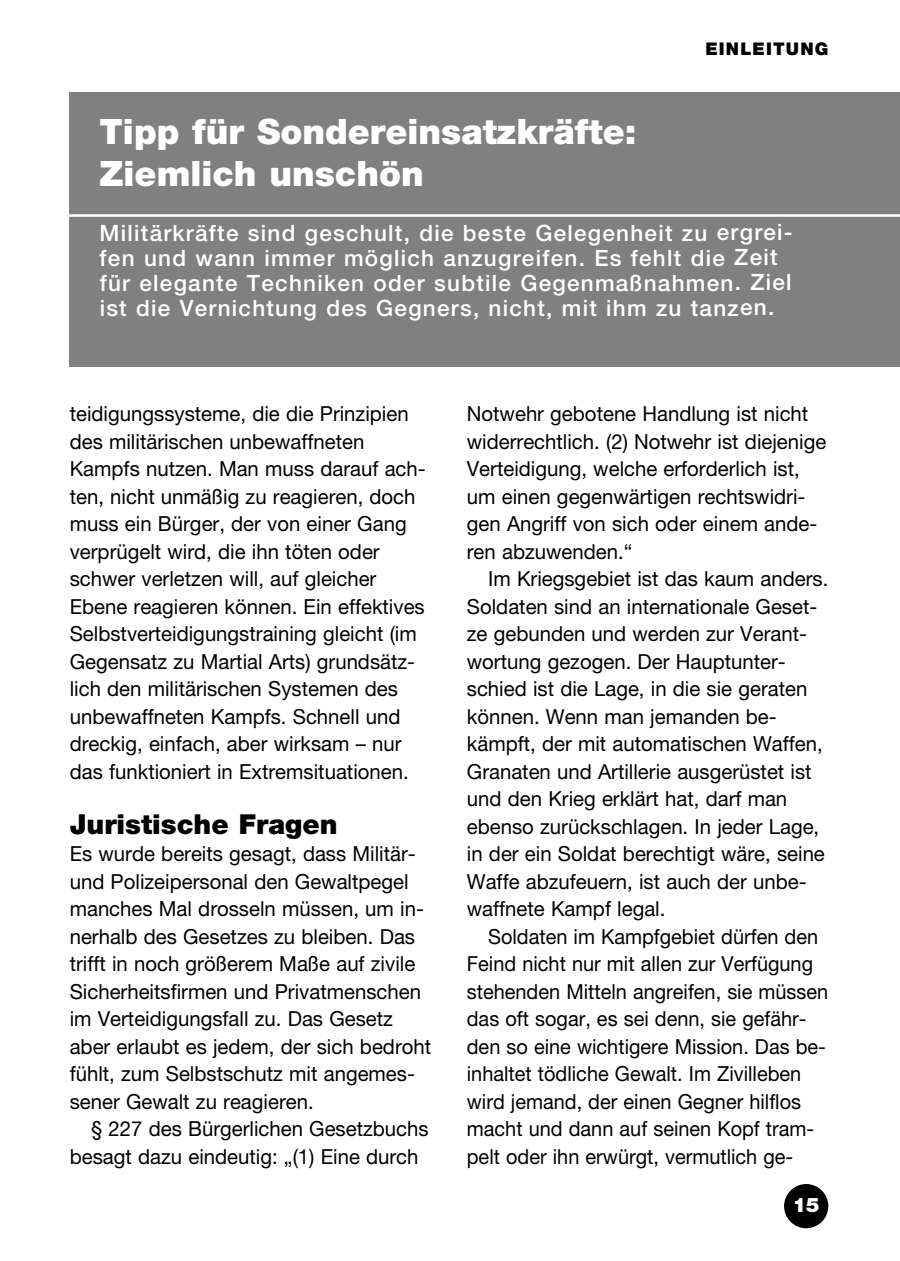
<style>
.page{position:relative;width:900px;height:1261px;background:#fff}
.page>*{position:absolute;margin:0;border:0;box-sizing:border-box;transform-origin:0 0}
.t1{font:900 35px/42px "Helvetica Neue LT Pro";color:#fff}
.t2{font:900 27.5px "Helvetica Neue LT Pro";color:#000}
.t3{font:500 22.5px/25px "Helvetica Neue LT Pro";letter-spacing:.055em;color:#fff}
.t4{font:20.75px/27.5px "Helvetica Neue LT Pro";color:#000}
.t5{font:20.75px/27.5px "Helvetica Neue LT Pro";color:#000;scale:.96 1}
.t6{font:900 20px "Helvetica Neue LT Pro";color:#fff}
.t7{font:900 17.5px "Helvetica Neue LT Pro";letter-spacing:.065em;color:#000}
</style>
<div class="page">
<div style="left:784px;top:1184px;width:44px;height:44px;background:#000;border-radius:50%"></div>
<div style="left:70px;top:92px;width:829px;height:274px;background:#808080"></div>
<hr style="left:32px;top:214px;width:867px;height:3px;background:#fff">
<p class="t7" style="left:705px;top:43px;width:124px">EINLEITUNG</p>
<h1 class="t1" style="left:100px;top:113px;width:538px">Tipp für Sondereinsatzkräfte:<br>Ziemlich unschön</h1>
<p class="t3" style="left:100px;top:222px;width:694px">Militärkräfte sind geschult, die beste Gelegenheit zu ergrei&shy;fen und wann immer möglich anzugreifen. Es fehlt die Zeit für elegante Techniken oder subtile Gegenmaßnahmen. Ziel ist die Vernichtung des Gegners, nicht, mit ihm zu tanzen.</p>
<p class="t4" style="left:70px;top:402px;width:357px">teidigungssysteme, die die Prinzipien des militärischen unbewaffneten Kampfs nutzen. Man muss darauf ach&shy;ten, nicht unmäßig zu reagieren, doch muss ein Bürger, der von einer Gang verprügelt wird, die ihn töten oder schwer verletzen will, auf gleicher Ebene reagieren können. Ein effektives Selbstverteidigungstraining gleicht (im Gegensatz zu Martial Arts) grundsätz&shy;lich den militärischen Systemen des unbewaffneten Kampfs. Schnell und dreckig, einfach, aber wirksam – nur das funktioniert in Extremsituationen.</p>
<h2 class="t2" style="left:70px;top:814px;width:269px">Juristische Fragen</h2>
<p class="t4" style="left:70px;top:842px;width:363px">Es wurde bereits gesagt, dass Militär&shy;und Polizeipersonal den Gewaltpegel manches Mal drosseln müssen, um in&shy;nerhalb des Gesetzes zu bleiben. Das trifft in noch größerem Maße auf zivile Sicherheitsfirmen und Privatmenschen im Verteidigungsfall zu. Das Gesetz aber erlaubt es jedem, der sich bedroht fühlt, zum Selbstschutz mit angemes&shy;sener Gewalt zu reagieren.</p>
<p class="t4" style="left:70px;top:1117px;width:360px;text-indent:21px">§ 227 des Bürgerlichen Gesetzbuchs besagt dazu eindeutig: „(1) Eine durch</p>
<p class="t4" style="left:467px;top:402px;width:361px">Notwehr gebotene Handlung ist nicht widerrechtlich. (2) Notwehr ist diejenige Verteidigung, welche erforderlich ist, um einen gegenwärtigen rechtswidri&shy;gen Angriff von sich oder einem ande&shy;ren abzuwenden.“</p>
<p class="t4" style="left:467px;top:567px;width:363px;text-indent:21px">Im Kriegsgebiet ist das kaum anders.<br>Soldaten sind an internationale Geset&shy;ze gebunden und werden zur Verant&shy;wortung gezogen. Der Hauptunter&shy;schied ist die Lage, in die sie geraten können. Wenn man jemanden be&shy;kämpft, der mit automatischen Waffen, Granaten und Artillerie ausgerüstet ist und den Krieg erklärt hat, darf man ebenso zurückschlagen. In jeder Lage, in der ein Soldat berechtigt wäre, seine Waffe abzufeuern, ist auch der unbe&shy;waffnete Kampf legal.</p>
<p class="t5" style="left:467px;top:925px;width:378px;text-indent:21px">Soldaten im Kampfgebiet dürfen den Feind nicht nur mit allen zur Verfügung stehenden Mitteln angreifen, sie müssen das oft sogar, es sei denn, sie gefähr&shy;den so eine wichtigere Mission. Das be&shy;inhaltet tödliche Gewalt. Im Zivilleben wird jemand, der einen Gegner hilflos macht und dann auf seinen Kopf tram&shy;pelt oder ihn erwürgt, vermutlich ge-</p>
<p class="t6" style="left:792px;top:1197px;width:28px">15</p>
</div>
